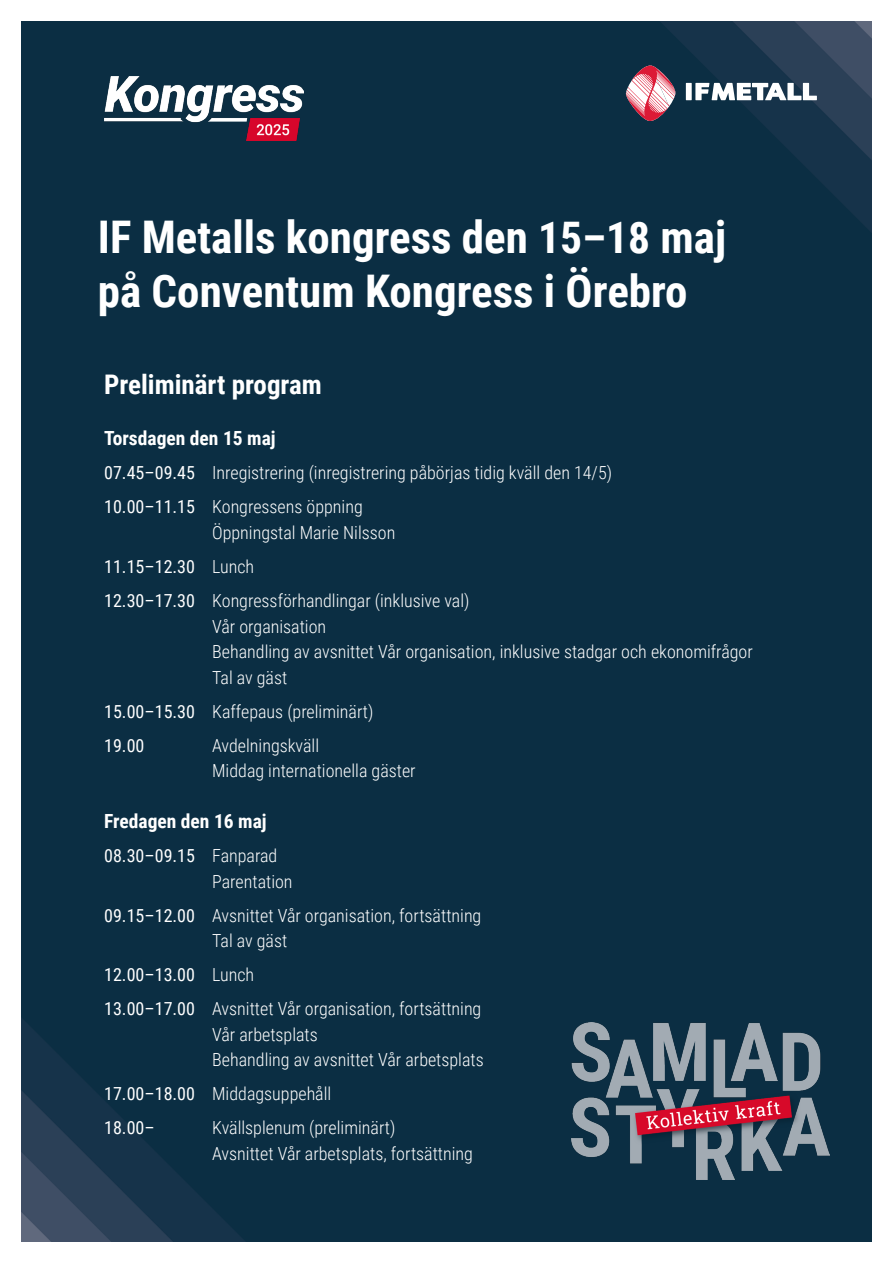
<style>
.page{position:relative;width:893px;height:1263px;background:#fff}
.page>*{position:absolute;margin:0;border:0;box-sizing:border-box;transform-origin:0 0}
.t1{font:700 45px "Roboto Condensed";color:#fff}
.t2{font:700 27px "Roboto Condensed";color:#fff}
.t3{font:700 19.5px "Roboto Condensed";color:#fff}
.t4{font:300 18px "Roboto Condensed";color:#fff}
.t5{font:18px "Roboto Condensed";color:#fff}
.s1{font-size:43.5px}
.s2{font-weight:400}
.s3{font-weight:300}
</style>
<div class="page">
<div style="left:21px;top:21px;width:851px;height:1221px;background:#0b2e43"></div>
<img style="left:104px;top:76px;width:199px;height:64px">
<img style="left:571px;top:1022px;width:258px;height:158px">
<div style="left:686px;top:83px;width:6px;height:17px;background:#fff"></div>
<svg style="left:695px;top:83px;width:122px;height:17px"></svg>
<svg style="left:626px;top:66px;width:49px;height:55px"></svg>
<p class="t1" style="left:98px;top:205px;width:630px">IF Metalls kongress den <span class="s1">15–18</span> maj</p>
<p class="t1" style="left:98px;top:259px;width:591px">på Conventum Kongress i Örebro</p>
<p class="t2" style="left:104px;top:366px;width:219px">Preliminärt program</p>
<p class="t3" style="left:104px;top:425px;width:173px">Torsdagen den 15 maj</p>
<p class="t4" style="left:104px;top:460px;width:509px"><span class="s2">07.45–09.45</span> Inregistrering (inregistrering påbörjas tidig kväll den 14/5)</p>
<p class="t4" style="left:104px;top:494px;width:260px"><span class="s2">10.00–11.15</span> Kongressens öppning</p>
<p class="t4" style="left:212px;top:520px;width:185px">Öppningstal Marie Nilsson</p>
<p class="t5" style="left:104px;top:554px;width:152px">11.15–12.30 <span class="s3">Lunch</span></p>
<p class="t4" style="left:104px;top:588px;width:367px"><span class="s2">12.30–17.30</span> Kongressförhandlingar (inklusive val)</p>
<p class="t4" style="left:212px;top:613px;width:116px">Vår organisation</p>
<p class="t4" style="left:212px;top:639px;width:542px">Behandling av avsnittet Vår organisation, inklusive stadgar och ekonomifrågor</p>
<p class="t4" style="left:212px;top:664px;width:77px">Tal av gäst</p>
<p class="t4" style="left:104px;top:698px;width:271px"><span class="s2">15.00–15.30</span> Kaffepaus (preliminärt)</p>
<p class="t5" style="left:104px;top:732px;width:42px">19.00</p>
<p class="t4" style="left:212px;top:732px;width:109px">Avdelningskväll</p>
<p class="t4" style="left:212px;top:758px;width:205px">Middag internationella gäster</p>
<p class="t3" style="left:104px;top:807px;width:164px">Fredagen den 16 maj</p>
<p class="t5" style="left:104px;top:843px;width:175px">08.30–09.15 <span class="s3">Fanparad</span></p>
<p class="t4" style="left:212px;top:868px;width:82px">Parentation</p>
<p class="t4" style="left:104px;top:902px;width:379px"><span class="s2">09.15–12.00</span> Avsnittet Vår organisation, fortsättning</p>
<p class="t4" style="left:212px;top:928px;width:77px">Tal av gäst</p>
<p class="t5" style="left:104px;top:962px;width:152px">12.00–13.00 <span class="s3">Lunch</span></p>
<p class="t4" style="left:104px;top:996px;width:379px"><span class="s2">13.00–17.00</span> Avsnittet Vår organisation, fortsättning</p>
<p class="t4" style="left:212px;top:1021px;width:107px">Vår arbetsplats</p>
<p class="t4" style="left:212px;top:1047px;width:273px">Behandling av avsnittet Vår arbetsplats</p>
<p class="t4" style="left:104px;top:1081px;width:229px"><span class="s2">17.00–18.00</span> Middagsuppehåll</p>
<p class="t5" style="left:104px;top:1115px;width:52px">18.00–</p>
<p class="t4" style="left:212px;top:1115px;width:185px">Kvällsplenum (preliminärt)</p>
<p class="t4" style="left:212px;top:1140px;width:262px">Avsnittet Vår arbetsplats, fortsättning</p>
</div>
